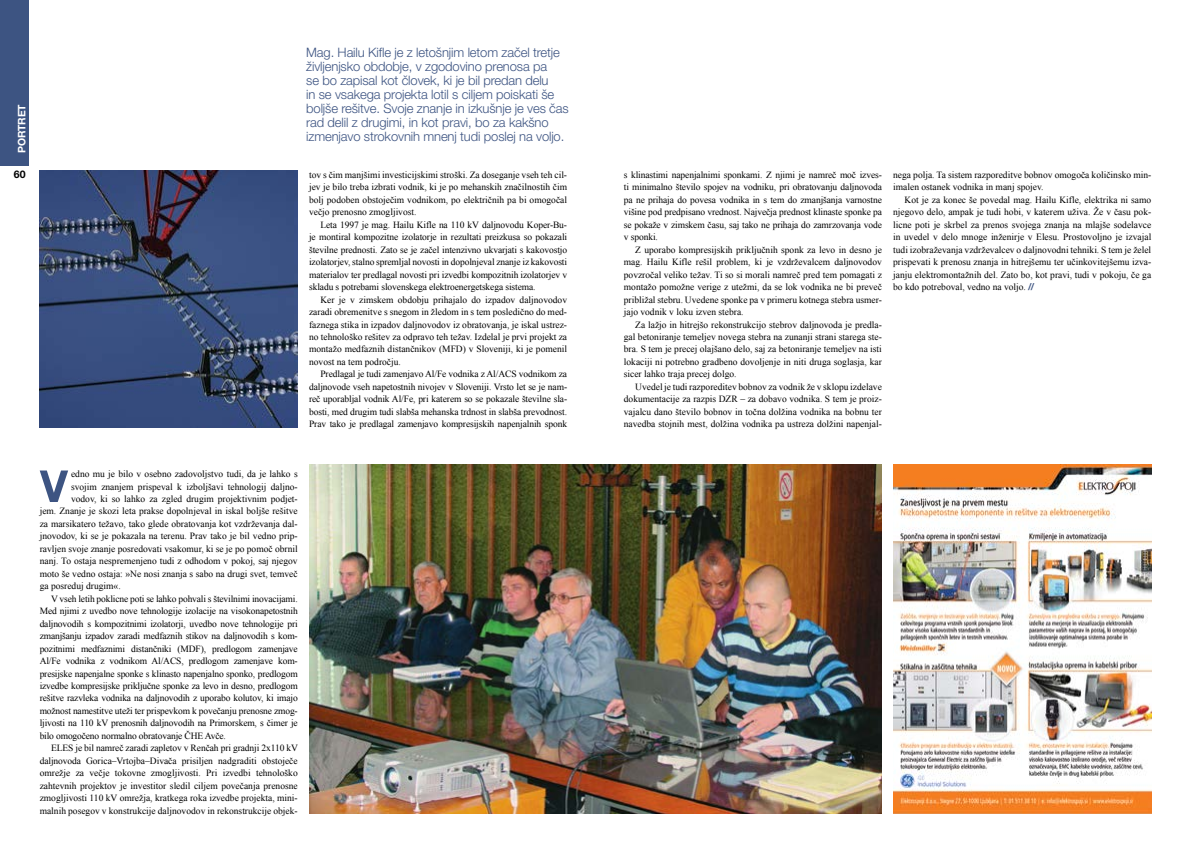
<style>
.page{position:relative;width:1191px;height:842px;background:#fff}
.page>*{position:absolute;margin:0;border:0;box-sizing:border-box;transform-origin:0 0}
.t1{font:300 13px/14px "Helvetica Neue CE";letter-spacing:-.01em;color:#3d5482}
.t2{font:700 10.5px "Helvetica Neue CE";color:#000}
.t3{font:700 10.4px "Helvetica Neue CE";letter-spacing:-.01em;color:#fff}
.t4{font:9.5px/12.5px "Times New Roman";color:#000;text-align:justify}
.s1{font-family:"Helvetica Neue CE";font-weight:700;color:#3d5482}
</style>
<div class="page">
<div style="left:0;top:0;width:28px;height:165px;background:#3d5482"></div>
<img style="left:309px;top:465px;width:573px;height:348px">
<img style="left:893px;top:465px;width:258px;height:349px">
<img style="left:40px;top:171px;width:258px;height:256px">
<svg style="left:40px;top:470px;width:28px;height:32px"></svg>
<p class="t3" style="left:15px;top:153px;width:50px;rotate:-90deg">PORTRET</p>
<p class="t2" style="left:14px;top:167px;width:13px">60</p>
<p class="t1" style="left:306px;top:45px;width:264px">Mag. Hailu Kifle je z letošnjim letom začel tretje življenjsko obdobje, v zgodovino prenosa pa<br>se bo zapisal kot človek, ki je bil predan delu<br>in se vsakega projekta lotil s ciljem poiskati še boljše rešitve. Svoje znanje in izkušnje je ves čas rad delil z drugimi, in kot pravi, bo za kakšno izmenjavo strokovnih mnenj tudi poslej na voljo.</p>
<p class="t4" style="left:309px;top:168px;width:259px">tov s čim manjšimi investicijskimi stroški. Za doseganje vseh teh cil&shy;jev je bilo treba izbrati vodnik, ki je po mehanskih značilnostih čim bolj podoben obstoječim vodnikom, po električnih pa bi omogočal večjo prenosno zmogljivost.</p>
<p class="t4" style="left:309px;top:218px;width:260px;text-indent:11px">Leta 1997 je mag. Hailu Kifle na 110 kV daljnovodu Koper-Bu&shy;je montiral kompozitne izolatorje in rezultati preizkusa so pokazali številne prednosti. Zato se je začel intenzivno ukvarjati s kakovostjo izolatorjev, stalno spremljal novosti in dopolnjeval znanje iz kakovosti materialov ter predlagal novosti pri izvedbi kompozitnih izolatorjev v skladu s potrebami slovenskega elektroenergetskega sistema.</p>
<p class="t4" style="left:309px;top:293px;width:259px;text-indent:11px">Ker je v zimskem obdobju prihajalo do izpadov daljnovodov zaradi obremenitve s snegom in žledom in s tem posledično do med&shy;faznega stika in izpadov daljnovodov iz obratovanja, je iskal ustrez&shy;no tehnološko rešitev za odpravo teh težav. Izdelal je prvi projekt za montažo medfaznih distančnikov (MFD) v Sloveniji, ki je pomenil novost na tem področju.</p>
<p class="t4" style="left:309px;top:368px;width:259px;text-indent:11px">Predlagal je tudi zamenjavo Al/Fe vodnika z Al/ACS vodnikom za daljnovode vseh napetostnih nivojev v Sloveniji. Vrsto let se je nam&shy;reč uporabljal vodnik Al/Fe, pri katerem so se pokazale številne sla&shy;bosti, med drugim tudi slabša mehanska trdnost in slabša prevodnost.<br>Prav tako je predlagal zamenjavo kompresijskih napenjalnih sponk</p>
<p class="t4" style="left:71px;top:467px;width:228px">edno mu je bilo v osebno zadovoljstvo tudi, da je lahko s</p>
<p class="t4" style="left:71px;top:480px;width:228px">svojim znanjem prispeval k izboljšavi tehnologij daljno-</p>
<p class="t4" style="left:71px;top:492px;width:228px">vodov, ki so lahko za zgled drugim projektivnim podjet-</p>
<p class="t4" style="left:40px;top:505px;width:259px">jem. Znanje je skozi leta prakse dopolnjeval in iskal boljše rešitve</p>
<p class="t4" style="left:40px;top:517px;width:259px">za marsikatero težavo, tako glede obratovanja kot vzdrževanja dal-</p>
<p class="t4" style="left:40px;top:530px;width:259px">jnovodov, ki se je pokazala na terenu. Prav tako je bil vedno prip-</p>
<p class="t4" style="left:40px;top:542px;width:259px">ravljen svoje znanje posredovati vsakomur, ki se je po pomoč obrnil</p>
<p class="t4" style="left:40px;top:555px;width:259px">nanj. To ostaja nespremenjeno tudi z odhodom v pokoj, saj njegov</p>
<p class="t4" style="left:40px;top:567px;width:259px">moto še vedno ostaja: »Ne nosi znanja s sabo na drugi svet, temveč</p>
<p class="t4" style="left:40px;top:580px;width:83px">ga posreduj drugim«.</p>
<p class="t4" style="left:51px;top:592px;width:248px">V vseh letih poklicne poti se lahko pohvali s številnimi inovacijami.</p>
<p class="t4" style="left:40px;top:605px;width:259px">Med njimi z uvedbo nove tehnologije izolacije na visokonapetostnih</p>
<p class="t4" style="left:40px;top:617px;width:259px">daljnovodih s kompozitnimi izolatorji, uvedbo nove tehnologije pri</p>
<p class="t4" style="left:40px;top:629px;width:259px">zmanjšanju izpadov zaradi medfaznih stikov na daljnovodih s kom-</p>
<p class="t4" style="left:40px;top:642px;width:259px">pozitnimi medfaznimi distančniki (MDF), predlogom zamenjave</p>
<p class="t4" style="left:40px;top:654px;width:259px">Al/Fe vodnika z vodnikom Al/ACS, predlogom zamenjave kom-</p>
<p class="t4" style="left:40px;top:667px;width:259px">presijske napenjalne sponke s klinasto napenjalno sponko, predlogom</p>
<p class="t4" style="left:40px;top:679px;width:259px">izvedbe kompresijske priključne sponke za levo in desno, predlogom</p>
<p class="t4" style="left:40px;top:692px;width:259px">rešitve razvleka vodnika na daljnovodih z uporabo kolutov, ki imajo</p>
<p class="t4" style="left:40px;top:704px;width:259px">možnost namestitve uteži ter prispevkom k povečanju prenosne zmog-</p>
<p class="t4" style="left:40px;top:717px;width:259px">ljivosti na 110 kV prenosnih daljnovodih na Primorskem, s čimer je</p>
<p class="t4" style="left:40px;top:729px;width:188px">bilo omogočeno normalno obratovanje ČHE Avče.</p>
<p class="t4" style="left:51px;top:742px;width:248px">ELES je bil namreč zaradi zapletov v Renčah pri gradnji 2x110 kV</p>
<p class="t4" style="left:40px;top:754px;width:259px">daljnovoda Gorica–Vrtojba–Divača prisiljen nadgraditi obstoječe</p>
<p class="t4" style="left:40px;top:767px;width:259px">omrežje za večje tokovne zmogljivosti. Pri izvedbi tehnološko</p>
<p class="t4" style="left:40px;top:779px;width:259px">zahtevnih projektov je investitor sledil ciljem povečanja prenosne</p>
<p class="t4" style="left:40px;top:792px;width:259px">zmogljivosti 110 kV omrežja, kratkega roka izvedbe projekta, mini-</p>
<p class="t4" style="left:40px;top:804px;width:259px">malnih posegov v konstrukcije daljnovodov in rekonstrukcije objek-</p>
<p class="t4" style="left:624px;top:168px;width:259px">s klinastimi napenjalnimi sponkami. Z njimi je namreč moč izves&shy;ti minimalno število spojev na vodniku, pri obratovanju daljnovoda pa ne prihaja do povesa vodnika in s tem do zmanjšanja varnostne višine pod predpisano vrednost. Največja prednost klinaste sponke pa se pokaže v zimskem času, saj tako ne prihaja do zamrzovanja vode v sponki.</p>
<p class="t4" style="left:624px;top:243px;width:259px;text-indent:11px">Z uporabo kompresijskih priključnih sponk za levo in desno je mag. Hailu Kifle rešil problem, ki je vzdrževalcem daljnovodov povzročal veliko težav. Ti so si morali namreč pred tem pomagati z montažo pomožne verige z utežmi, da se lok vodnika ne bi preveč približal stebru. Uvedene sponke pa v primeru kotnega stebra usmer&shy;jajo vodnik v loku izven stebra.</p>
<p class="t4" style="left:624px;top:318px;width:259px;text-indent:11px">Za lažjo in hitrejšo rekonstrukcijo stebrov daljnovoda je predla&shy;gal betoniranje temeljev novega stebra na zunanji strani starega ste&shy;bra. S tem je precej olajšano delo, saj za betoniranje temeljev na isti lokaciji ni potrebno gradbeno dovoljenje in niti druga soglasja, kar sicer lahko traja precej dolgo.</p>
<p class="t4" style="left:624px;top:380px;width:259px;text-indent:11px">Uvedel je tudi razporeditev bobnov za vodnik že v sklopu izdelave dokumentacije za razpis DZR – za dobavo vodnika. S tem je proiz&shy;vajalcu dano število bobnov in točna dolžina vodnika na bobnu ter navedba stojnih mest, dolžina vodnika pa ustreza dolžini napenjal-</p>
<p class="t4" style="left:893px;top:168px;width:259px">nega polja. Ta sistem razporeditve bobnov omogoča količinsko min&shy;imalen ostanek vodnika in manj spojev.</p>
<p class="t4" style="left:893px;top:193px;width:259px;text-indent:11px">Kot je za konec še povedal mag. Hailu Kifle, elektrika ni samo njegovo delo, ampak je tudi hobi, v katerem uživa. Že v času pok&shy;licne poti je skrbel za prenos svojega znanja na mlajše sodelavce in uvedel v delo mnoge inženirje v Elesu. Prostovoljno je izvajal tudi izobraževanja vzdrževalcev o daljnovodni tehniki. S tem je želel prispevati k prenosu znanja in hitrejšemu ter učinkovitejšemu izva&shy;janju elektromontažnih del. Zato bo, kot pravi, tudi v pokoju, če ga bo kdo potreboval, vedno na voljo. <span class="s1">//</span></p>
</div>
